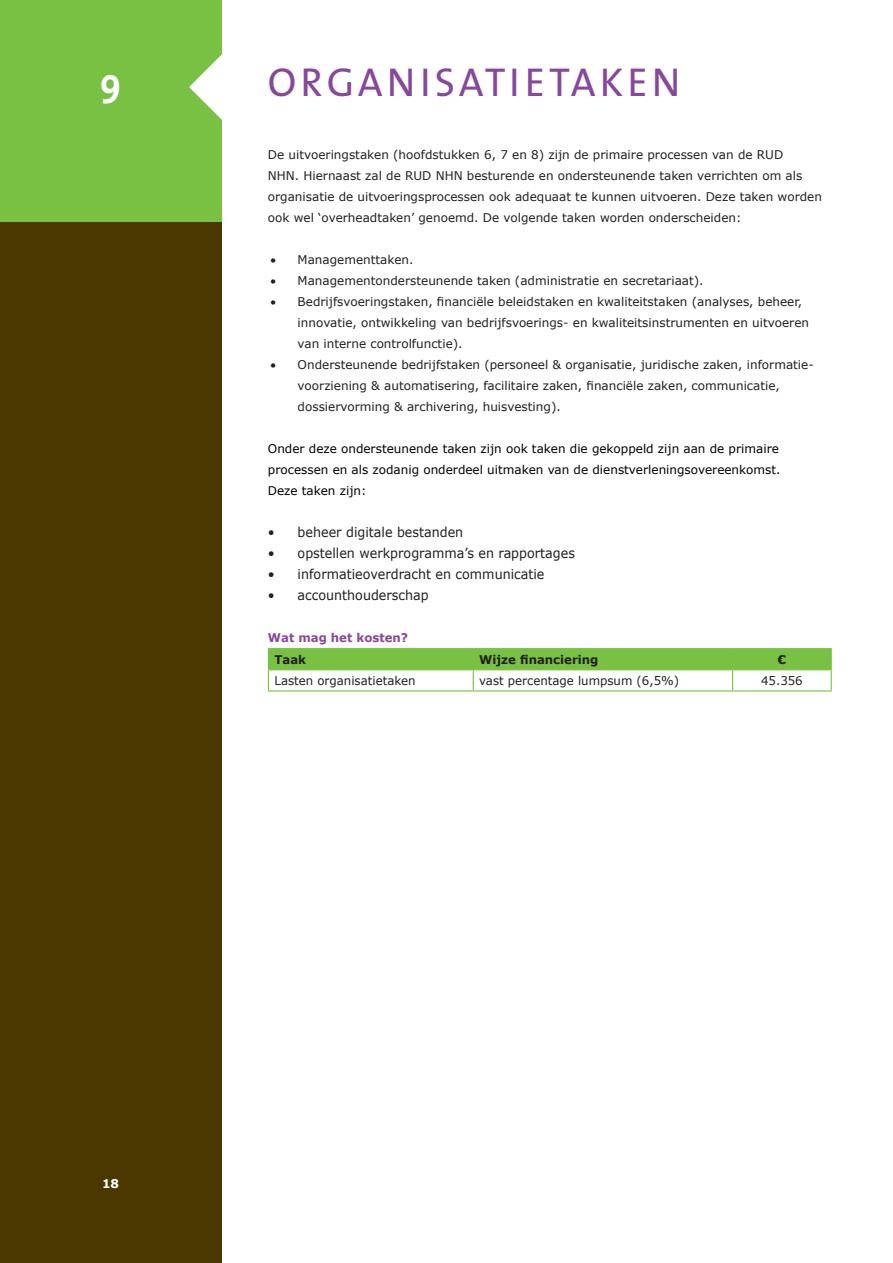
<style>
.page{position:relative;width:893px;height:1263px;background:#fff}
.page>*{position:absolute;margin:0;border:0;box-sizing:border-box;transform-origin:0 0}
.t1{font:40.5px "The Sans";letter-spacing:.1em;color:#87489c}
.t2{font:700 40.5px "The Sans";color:#fff;scale:.89 1}
.t3{font:13.5px "Verdana";color:#231f20;scale:.94 1}
.t4{font:12px/21px "Verdana";color:#231f20}
.t5{font:12px/21px "Verdana";color:#000}
.t6{font:700 12px "Verdana";color:#231f20}
.t7{font:700 12px "Verdana";color:#87489c}
.t8{font:700 12px "Verdana";color:#fff}
</style>
<div class="page">
<div style="left:0;top:0;width:221px;height:222px;background:#79c142"></div>
<div style="left:0;top:222px;width:221px;height:1041px;background:#4a3800"></div>
<svg style="left:189px;top:54px;width:33px;height:66px"></svg>
<hr style="left:268px;top:648px;width:205px;height:1px;background:#79c142">
<hr style="left:473px;top:648px;width:260px;height:1px;background:#79c142">
<hr style="left:733px;top:648px;width:99px;height:1px;background:#79c142">
<svg style="left:268px;top:649px;width:564px;height:41px"></svg>
<hr style="left:268px;top:690px;width:205px;height:1px;background:#79c142">
<hr style="left:473px;top:690px;width:260px;height:1px;background:#79c142">
<hr style="left:733px;top:690px;width:99px;height:1px;background:#79c142">
<h1 class="t2" style="left:100px;top:48px;width:25px">9</h1>
<h1 class="t1" style="left:268px;top:49px;width:414px">ORGANISATIETAKEN</h1>
<p class="t4" style="left:268px;top:144px;width:556px">De uitvoeringstaken (hoofdstukken 6, 7 en 8) zijn de primaire processen van de RUD<br>NHN. Hiernaast zal de RUD NHN besturende en ondersteunende taken verrichten om als organisatie de uitvoeringsprocessen ook adequaat te kunnen uitvoeren. Deze taken worden ook wel ‘overheadtaken’ genoemd. De volgende taken worden onderscheiden:</p>
<p class="t4" style="left:271px;top:249px;width:144px">• Managementtaken.</p>
<p class="t4" style="left:271px;top:270px;width:434px">• Managementondersteunende taken (administratie en secretariaat).</p>
<p class="t4" style="left:298px;top:291px;width:513px;text-indent:-27px">• Bedrijfsvoeringstaken, financiële beleidstaken en kwaliteitstaken (analyses, beheer, innovatie, ontwikkeling van bedrijfsvoerings- en kwaliteitsinstrumenten en uitvoeren van interne controlfunctie).</p>
<p class="t4" style="left:298px;top:354px;width:518px;text-indent:-27px">• Ondersteunende bedrijfstaken (personeel &amp; organisatie, juridische zaken, informatie&shy;voorziening &amp; automatisering, facilitaire zaken, financiële zaken, communicatie, dossiervorming &amp; archivering, huisvesting).</p>
<p class="t5" style="left:268px;top:438px;width:514px">Onder deze ondersteunende taken zijn ook taken die gekoppeld zijn aan de primaire processen en als zodanig onderdeel uitmaken van de dienstverleningsovereenkomst.<br>Deze taken zijn:</p>
<p class="t3" style="left:268px;top:523px;width:209px">• beheer digitale bestanden</p>
<p class="t3" style="left:268px;top:544px;width:328px">• opstellen werkprogramma’s en rapportages</p>
<p class="t3" style="left:268px;top:565px;width:296px">• informatieoverdracht en communicatie</p>
<p class="t3" style="left:268px;top:586px;width:173px">• accounthouderschap</p>
<p class="t7" style="left:268px;top:629px;width:142px">Wat mag het kosten?</p>
<p class="t6" style="left:274px;top:651px;width:33px">Taak</p>
<p class="t6" style="left:479px;top:651px;width:121px">Wijze financiering</p>
<p class="t6" style="left:778px;top:651px;width:10px">€</p>
<p class="t4" style="left:274px;top:670px;width:143px">Lasten organisatietaken</p>
<p class="t4" style="left:479px;top:670px;width:201px">vast percentage lumpsum (6,5%)</p>
<p class="t4" style="left:761px;top:670px;width:43px">45.356</p>
<p class="t8" style="left:102px;top:1175px;width:19px">18</p>
</div>
